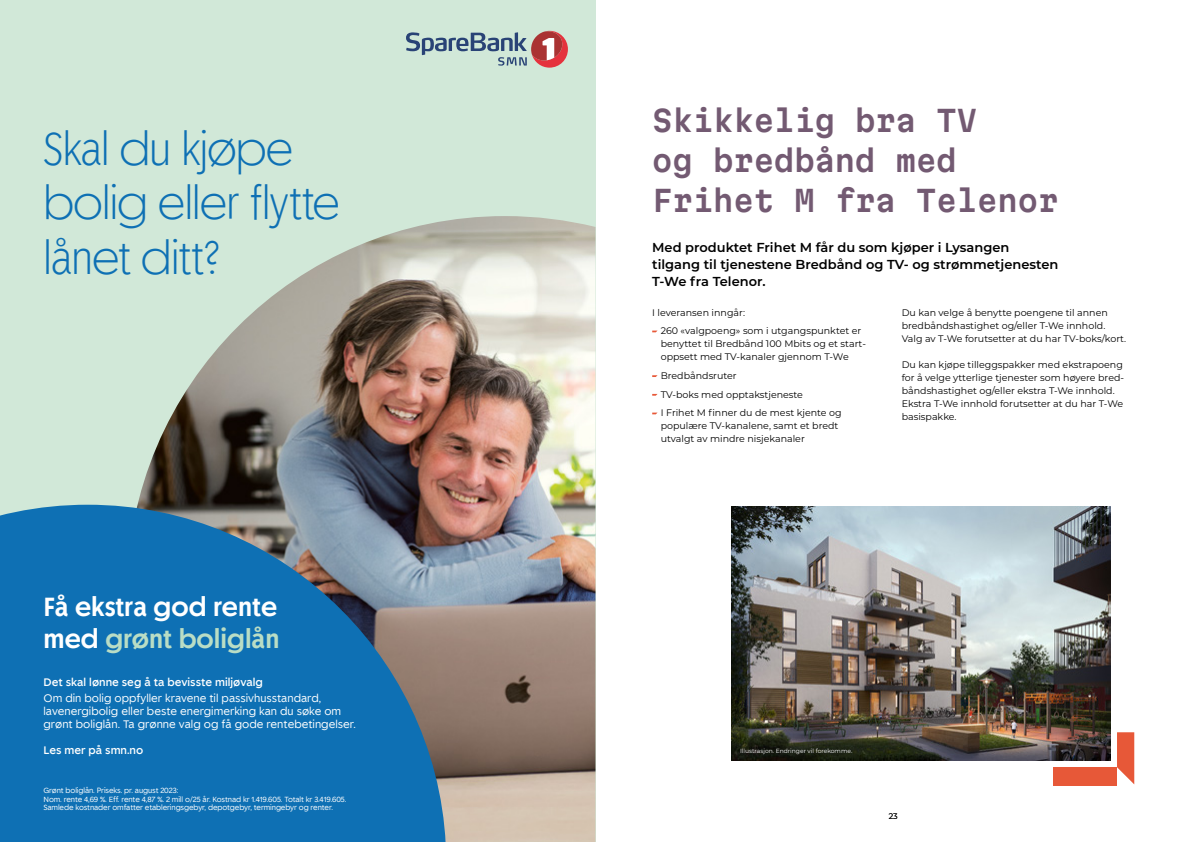
<style>
.page{position:relative;width:1191px;height:842px;background:#fff}
.page>*{position:absolute;margin:0;border:0;box-sizing:border-box;transform-origin:0 0}
.t1{font:300 46.4px/54.6px "Spare Bank 1 Title";letter-spacing:-.015em;color:#0e70b4}
.t2{font:semi-expanded 29px/40px "Martian Mono";color:#735a72}
.t3{font:500 26px/31.6px "Spare Bank 1 Title";color:#fff;scale:1.05 1}
.t4{font:600 13px/17px "Montserrat";color:#000}
.t5{font:10.8px/13px "Spare Bank 1";color:#fff}
.t6{font:500 10.8px "Spare Bank 1";color:#fff}
.t7{font:9.5px/13px "Montserrat";color:#000}
.t8{font:8px "Montserrat";color:#000}
.t9{font:7.4px/8.9px "Spare Bank 1";letter-spacing:-.015em;color:#fff}
.t10{font:6px "Montserrat";color:#fff}
.s1{color:#b9ddc5}
</style>
<div class="page">
<div style="left:0;top:0;width:595px;height:842px;background:#d1e8d8"></div>
<img style="left:137px;top:216px;width:458px;height:626px">
<svg style="left:0;top:505px;width:446px;height:337px;background:#2373ab"></svg>
<svg style="left:406px;top:30px;width:162px;height:38px"></svg>
<svg style="left:0;top:835px;width:5px;height:7px"></svg>
<img style="left:731px;top:507px;width:379px;height:253px">
<svg style="left:1117px;top:732px;width:17px;height:52px"></svg>
<div style="left:1053px;top:767px;width:64px;height:18px;background:#e75838"></div>
<h1 class="t1" style="left:44px;top:119px;width:298px">Skal du kjøpe bolig eller flytte lånet ditt?</h1>
<h3 class="t3" style="left:44px;top:591px;width:226px">Få ekstra god rente med <span class="s1">grønt boliglån</span></h3>
<p class="t6" style="left:44px;top:675px;width:221px">Det skal lønne seg å ta bevisste miljøvalg</p>
<p class="t5" style="left:44px;top:692px;width:314px">Om din bolig oppfyller kravene til passivhusstandard, lavenergibolig eller beste energimerking kan du søke om grønt boliglån. Ta grønne valg og få gode rentebetingelser.</p>
<p class="t6" style="left:44px;top:743px;width:101px">Les mer på smn.no</p>
<p class="t9" style="left:44px;top:785px;width:304px">Grønt boliglån. Priseks. pr. august 2023:<br>Nom. rente 4,69 %. Eff. rente 4,87 %. 2 mill o/25 år. Kostnad kr 1.419.605. Totalt kr 3.419.605.<br>Samlede kostnader omfatter etableringsgebyr, depotgebyr, termingebyr og renter.</p>
<h2 class="t2" style="left:652px;top:100px;width:407px">Skikkelig bra TV<br>og bredbånd med<br>Frihet M fra Telenor</h2>
<h3 class="t4" style="left:652px;top:238px;width:408px">Med produktet Frihet M får du som kjøper i Lysangen tilgang til tjenestene Bredbånd og TV- og strømmetjenesten<br>T-We fra Telenor.</h3>
<p class="t7" style="left:660px;top:303px;width:202px;line-height:18.7px;text-indent:-9px">I leveransen inngår:<br>260 «valgpoeng» som i utgangspunktet er</p>
<p class="t7" style="left:660px;top:337px;width:206px">benyttet til Bredbånd 100 Mbits og et start&shy;oppsett med TV-kanaler gjennom T-We</p>
<p class="t7" style="left:660px;top:366px;width:182px;line-height:18.7px">Bredbåndsruter<br>TV-boks med opptakstjeneste<br>I Frihet M finner du de mest kjente og</p>
<p class="t7" style="left:660px;top:419px;width:179px">populære TV-kanalene, samt et bredt utvalgt av mindre nisjekanaler</p>
<p class="t7" style="left:901px;top:305px;width:226px">Du kan velge å benytte poengene til annen bredbåndshastighet og/eller T-We innhold.<br>Valg av T-We forutsetter at du har TV-boks/kort.</p>
<p class="t7" style="left:901px;top:357px;width:224px">Du kan kjøpe tilleggspakker med ekstrapoeng for å velge ytterlige tjenester som høyere bred&shy;båndshastighet og/eller ekstra T-We innhold.<br>Ekstra T-We innhold forutsetter at du har T-We basispakke.</p>
<p class="t10" style="left:740px;top:747px;width:114px">Illustrasjon. Endringer vil forekomme.</p>
<p class="t8" style="left:888px;top:810px;width:11px">23</p>
</div>
